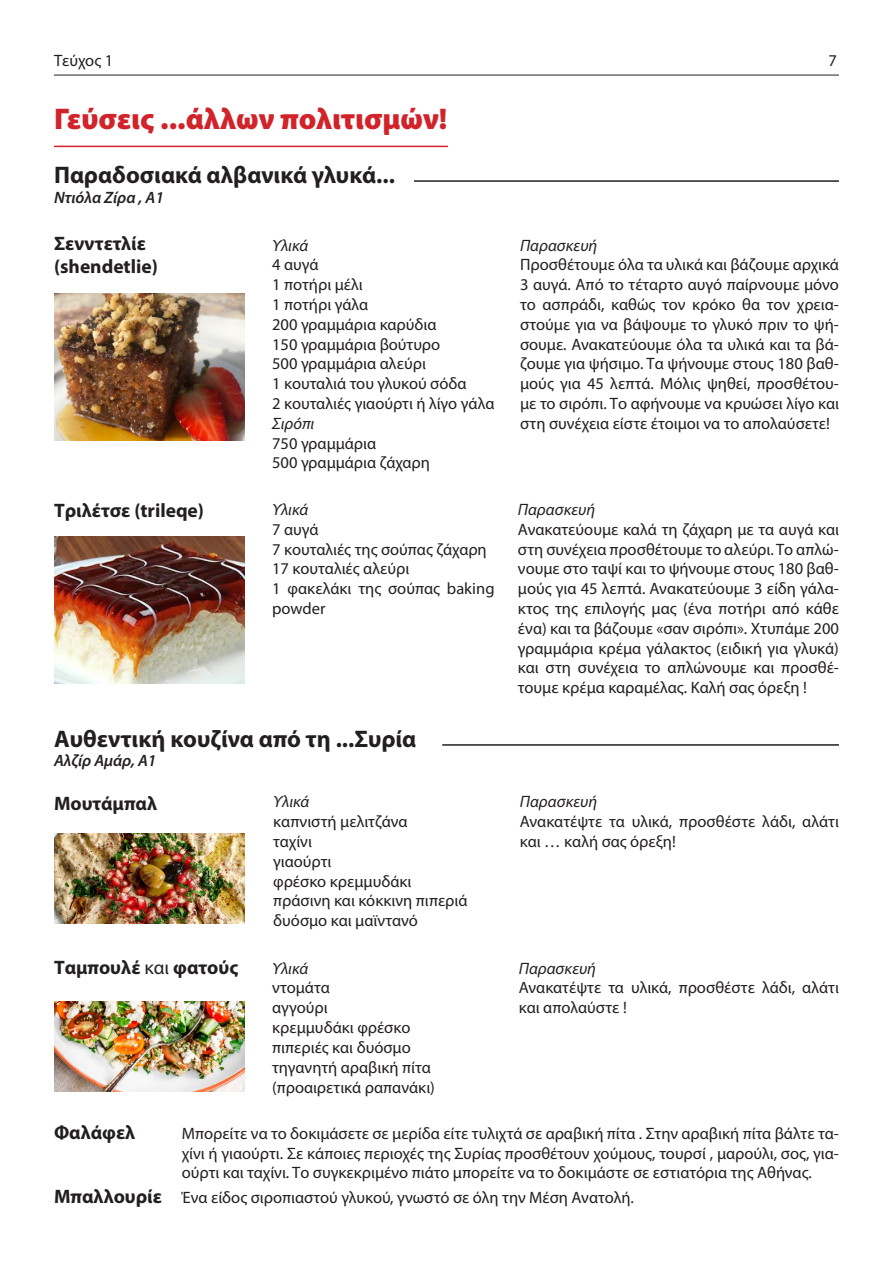
<style>
.page{position:relative;width:893px;height:1263px;background:#fff}
.page>*{position:absolute;margin:0;border:0;box-sizing:border-box;transform-origin:0 0}
.t1{font:900 30px "Myriad Pro";color:#d1232a}
.t2{font:700 24px "Myriad Pro";color:#231f20}
.t3{font:700 19.5px/23.4px "Myriad Pro";color:#231f20}
.t4{font:16.5px/19.8px "Myriad Pro";color:#231f20}
.t5{font:italic 16.5px "Myriad Pro";color:#231f20}
.t6{font:italic 600 16.5px "Myriad Pro";color:#231f20}
.s1{font-weight:400}
.s2{font-weight:700;font-size:19.5px}
</style>
<div class="page">
<hr style="left:54px;top:75px;width:785px;height:1px;background:#231f20">
<hr style="left:54px;top:146px;width:394px;height:1px;background:#d1232a">
<hr style="left:414px;top:180px;width:425px;height:2px;background:#231f20">
<hr style="left:442px;top:744px;width:397px;height:2px;background:#231f20">
<img style="left:54px;top:293px;width:190px;height:147px">
<img style="left:54px;top:536px;width:190px;height:147px">
<img style="left:54px;top:833px;width:190px;height:91px">
<img style="left:54px;top:1001px;width:190px;height:91px">
<p class="t4" style="left:54px;top:51px;width:61px">Τεύχος 1</p>
<p class="t4" style="left:829px;top:51px;width:10px">7</p>
<h1 class="t1" style="left:54px;top:99px;width:395px">Γεύσεις ...άλλων πολιτισμών!</h1>
<h2 class="t2" style="left:54px;top:160px;width:342px">Παραδοσιακά αλβανικά γλυκά...</h2>
<p class="t6" style="left:54px;top:187px;width:111px">Ντιόλα Ζίρα , Α1</p>
<p class="t3" style="left:54px;top:231px;width:105px">Σενντετλίε (shendetlie)</p>
<p class="t5" style="left:272px;top:235px;width:38px">Υλικά</p>
<p class="t4" style="left:272px;top:255px;width:224px">4 αυγά<br>1 ποτήρι μέλι<br>1 ποτήρι γάλα<br>200 γραμμάρια καρύδια<br>150 γραμμάρια βούτυρο<br>500 γραμμάρια αλεύρι<br>1 κουταλιά του γλυκού σόδα<br>2 κουταλιές γιαούρτι ή λίγο γάλα</p>
<p class="t5" style="left:272px;top:413px;width:44px">Σιρόπι</p>
<p class="t4" style="left:272px;top:433px;width:159px">750 γραμμάρια<br>500 γραμμάρια ζάχαρη</p>
<p class="t3" style="left:54px;top:498px;width:152px">Τριλέτσε (trileqe)</p>
<p class="t5" style="left:272px;top:499px;width:38px">Υλικά</p>
<p class="t4" style="left:272px;top:519px;width:224px">7 αυγά<br>7 κουταλιές της σούπας ζάχαρη<br>17 κουταλιές αλεύρι<br>1 φακελάκι της σούπας baking powder</p>
<h2 class="t2" style="left:54px;top:723px;width:364px">Αυθεντική κουζίνα από τη ...Συρία</h2>
<p class="t6" style="left:54px;top:750px;width:104px">Αλζίρ Αμάρ, Α1</p>
<p class="t3" style="left:54px;top:791px;width:105px">Μουτάμπαλ</p>
<p class="t5" style="left:273px;top:792px;width:38px">Υλικά</p>
<p class="t4" style="left:273px;top:811px;width:196px">καπνιστή μελιτζάνα<br>ταχίνι<br>γιαούρτι<br>φρέσκο κρεμμυδάκι πράσινη και κόκκινη πιπεριά δυόσμο και μαϊντανό</p>
<p class="t3" style="left:54px;top:955px;width:186px">Ταμπουλέ <span class="s1">και</span> φατούς</p>
<p class="t5" style="left:272px;top:958px;width:38px">Υλικά</p>
<p class="t4" style="left:272px;top:978px;width:164px">ντομάτα<br>αγγούρι<br>κρεμμυδάκι φρέσκο πιπεριές και δυόσμο τηγανητή αραβική πίτα (προαιρετικά ραπανάκι)</p>
<p class="t5" style="left:520px;top:235px;width:79px">Παρασκευή</p>
<p class="t4" style="left:520px;top:255px;width:320px;text-align:justify">Προσθέτουμε όλα τα υλικά και βάζουμε αρχικά 3 αυγά. Από το τέταρτο αυγό παίρνουμε μόνο το ασπράδι, καθώς τον κρόκο θα τον χρεια&shy;στούμε για να βάψουμε το γλυκό πριν το ψή&shy;σουμε. Ανακατεύουμε όλα τα υλικά και τα βά&shy;ζουμε για ψήσιμο. Τα ψήνουμε στους 180 βαθ&shy;μούς για 45 λεπτά. Μόλις ψηθεί, προσθέτου&shy;με το σιρόπι. Το αφήνουμε να κρυώσει λίγο και στη συνέχεια είστε έτοιμοι να το απολαύσετε!</p>
<p class="t5" style="left:518px;top:499px;width:79px">Παρασκευή</p>
<p class="t4" style="left:518px;top:519px;width:323px;text-align:justify">Ανακατεύουμε καλά τη ζάχαρη με τα αυγά και στη συνέχεια προσθέτουμε το αλεύρι. Το απλώ&shy;νουμε στο ταψί και το ψήνουμε στους 180 βαθ&shy;μούς για 45 λεπτά. Ανακατεύουμε 3 είδη γάλα&shy;κτος της επιλογής μας (ένα ποτήρι από κάθε ένα) και τα βάζουμε «σαν σιρόπι». Χτυπάμε 200 γραμμάρια κρέμα γάλακτος (ειδική για γλυκά) και στη συνέχεια το απλώνουμε και προσθέ&shy;τουμε κρέμα καραμέλας. Καλή σας όρεξη !</p>
<p class="t5" style="left:520px;top:792px;width:79px">Παρασκευή</p>
<p class="t4" style="left:520px;top:811px;width:321px">Ανακατέψτε τα υλικά, προσθέστε λάδι, αλάτι και … καλή σας όρεξη!</p>
<p class="t5" style="left:519px;top:958px;width:79px">Παρασκευή</p>
<p class="t4" style="left:519px;top:978px;width:322px">Ανακατέψτε τα υλικά, προσθέστε λάδι, αλάτι και απολαύστε !</p>
<p class="t3" style="left:54px;top:1120px;width:83px">Φαλάφελ</p>
<p class="t4" style="left:182px;top:1123px;width:659px;text-align:justify">Μπορείτε να το δοκιμάσετε σε μερίδα είτε τυλιχτά σε αραβική πίτα . Στην αραβική πίτα βάλτε τα&shy;χίνι ή γιαούρτι. Σε κάποιες περιοχές της Συρίας προσθέτουν χούμους, τουρσί , μαρούλι, σος, για&shy;ούρτι και ταχίνι. Το συγκεκριμένο πιάτο μπορείτε να το δοκιμάστε σε εστιατόρια της Αθήνας.</p>
<p class="t4" style="left:54px;top:1187px;width:581px"><span class="s2">Μπαλλουρίε</span> Ένα είδος σιροπιαστού γλυκού, γνωστό σε όλη την Μέση Ανατολή.</p>
</div>
